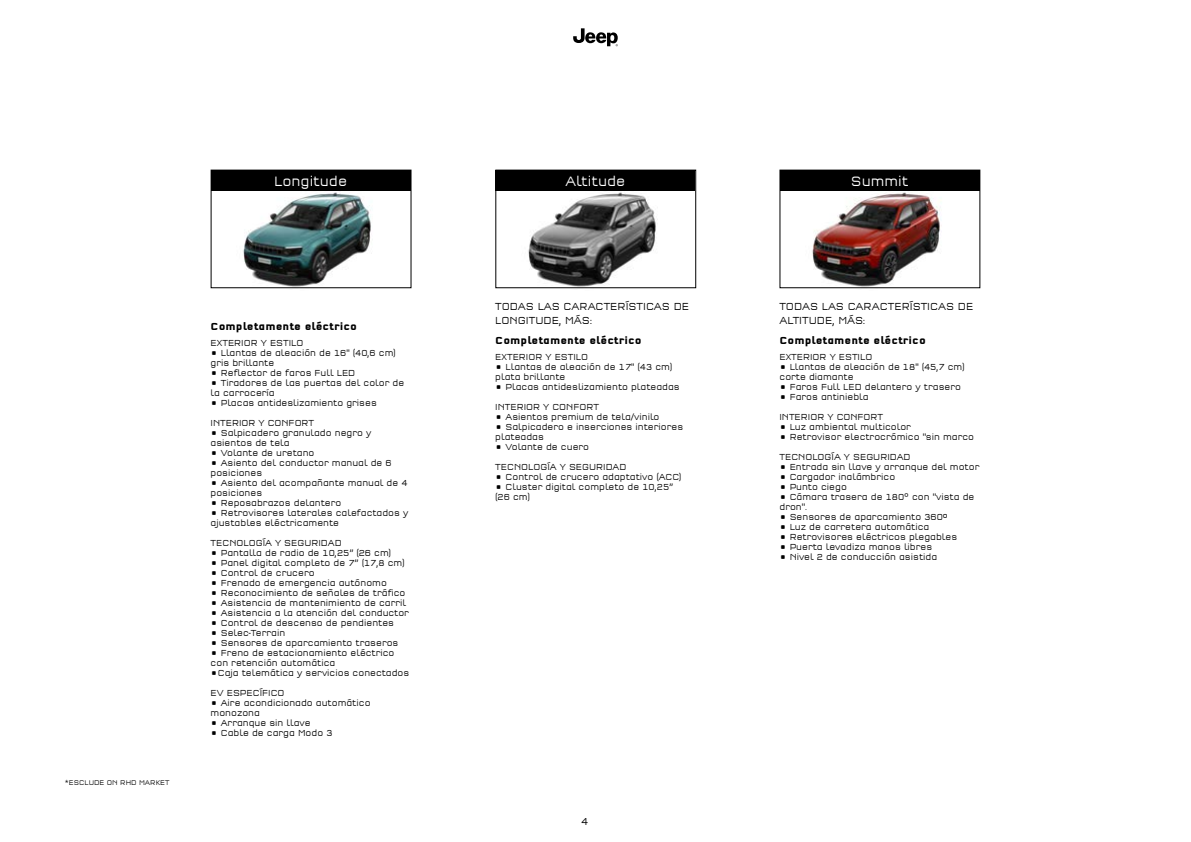
<style>
.page{position:relative;width:1191px;height:842px;background:#fff}
.page>*{position:absolute;margin:0;border:0;box-sizing:border-box;transform-origin:0 0}
.t1{font:300 condensed 14px "Q Type Offc";color:#fff}
.t2{font:300 condensed 10.5px/14px "Q Type Offc";color:#000}
.t3{font:700 condensed 10.5px "Q Type Offc";color:#000}
.t4{font:300 condensed 10.4px "Q Type Offc";color:#000}
.t5{font:300 condensed 9px/10px "Q Type Offc";color:#000}
.t6{font:300 condensed 7px "Q Type Offc";color:#000}
</style>
<div class="page">
<svg style="left:573px;top:28px;width:45px;height:18px"></svg>
<img style="left:498px;top:190px;width:188px;height:99px">
<div style="left:495px;top:170px;width:200px;height:20px;background:#000"></div>
<div style="left:495px;top:170px;width:201px;height:118px;border:1px solid #000"></div>
<img style="left:782px;top:190px;width:188px;height:99px">
<div style="left:779px;top:170px;width:200px;height:20px;background:#000"></div>
<div style="left:779px;top:170px;width:201px;height:118px;border:1px solid #000"></div>
<img style="left:214px;top:190px;width:187px;height:99px">
<div style="left:211px;top:170px;width:200px;height:20px;background:#000"></div>
<div style="left:211px;top:170px;width:200px;height:118px;border:1px solid #000"></div>
<h1 class="t1" style="left:274px;top:173px;width:75px">Longitude</h1>
<h1 class="t1" style="left:851px;top:173px;width:59px">Summit</h1>
<h1 class="t1" style="left:565px;top:173px;width:62px">Altitude</h1>
<p class="t6" style="left:65px;top:779px;width:106px">*ESCLUDE ON RHD MARKET</p>
<p class="t3" style="left:211px;top:320px;width:148px">Completamente eléctrico</p>
<p class="t5" style="left:211px;top:338px;width:94px">EXTERIOR Y ESTILO</p>
<p class="t5" style="left:211px;top:348px;width:187px">• Llantas de aleación de 16'' (40,6 cm) gris brillante</p>
<p class="t5" style="left:211px;top:368px;width:146px">• Reflector de faros Full LED</p>
<p class="t5" style="left:211px;top:378px;width:195px">• Tiradores de las puertas del color de la carrocería</p>
<p class="t5" style="left:211px;top:398px;width:168px">• Placas antideslizamiento grises</p>
<p class="t5" style="left:211px;top:418px;width:105px">INTERIOR Y CONFORT</p>
<p class="t5" style="left:211px;top:428px;width:162px">• Salpicadero granulado negro y asientos de tela</p>
<p class="t5" style="left:211px;top:448px;width:105px">• Volante de uretano</p>
<p class="t5" style="left:211px;top:458px;width:183px">• Asiento del conductor manual de 6 posiciones</p>
<p class="t5" style="left:211px;top:478px;width:198px">• Asiento del acompañante manual de 4 posiciones</p>
<p class="t5" style="left:211px;top:498px;width:132px">• Reposabrazos delantero</p>
<p class="t5" style="left:211px;top:508px;width:199px">• Retrovisores laterales calefactados y ajustables eléctricamente</p>
<p class="t5" style="left:211px;top:538px;width:133px">TECNOLOGÍA Y SEGURIDAD</p>
<p class="t5" style="left:211px;top:548px;width:182px">• Pantalla de radio de 10,25” (26 cm)</p>
<p class="t5" style="left:211px;top:558px;width:196px">• Panel digital completo de 7” (17,8 cm)</p>
<p class="t5" style="left:211px;top:568px;width:106px">• Control de crucero</p>
<p class="t5" style="left:211px;top:578px;width:178px">• Frenado de emergencia autónomo</p>
<p class="t5" style="left:211px;top:588px;width:196px">• Reconocimiento de señales de tráfico</p>
<p class="t5" style="left:211px;top:598px;width:197px">• Asistencia de mantenimiento de carril</p>
<p class="t5" style="left:211px;top:608px;width:200px">• Asistencia a la atención del conductor</p>
<p class="t5" style="left:211px;top:618px;width:185px">• Control de descenso de pendientes</p>
<p class="t5" style="left:211px;top:628px;width:76px">• Selec-Terrain</p>
<p class="t5" style="left:211px;top:638px;width:189px">• Sensores de aparcamiento traseros</p>
<p class="t5" style="left:211px;top:648px;width:185px">• Freno de estacionamiento eléctrico con retención automática</p>
<p class="t5" style="left:211px;top:668px;width:200px">•Caja telemática y servicios conectados</p>
<p class="t5" style="left:211px;top:688px;width:75px">EV ESPECÍFICO</p>
<p class="t5" style="left:211px;top:698px;width:161px">• Aire acondicionado automático monozona</p>
<p class="t5" style="left:211px;top:718px;width:101px">• Arranque sin llave</p>
<p class="t5" style="left:211px;top:728px;width:123px">• Cable de carga Modo 3</p>
<p class="t2" style="left:495px;top:300px;width:195px">TODAS LAS CARACTERÍSTICAS DE<br>LONGITUDE, MÁS:</p>
<p class="t3" style="left:495px;top:334px;width:148px">Completamente eléctrico</p>
<p class="t5" style="left:495px;top:352px;width:94px">EXTERIOR Y ESTILO</p>
<p class="t5" style="left:495px;top:362px;width:179px">• Llantas de aleación de 17'' (43 cm) plata brillante</p>
<p class="t5" style="left:495px;top:382px;width:186px">• Placas antideslizamiento plateadas</p>
<p class="t5" style="left:495px;top:402px;width:105px">INTERIOR Y CONFORT</p>
<p class="t5" style="left:495px;top:412px;width:166px">• Asientos premium de tela/vinilo</p>
<p class="t5" style="left:495px;top:422px;width:189px">• Salpicadero e inserciones interiores plateadas</p>
<p class="t5" style="left:495px;top:442px;width:95px">• Volante de cuero</p>
<p class="t5" style="left:495px;top:462px;width:133px">TECNOLOGÍA Y SEGURIDAD</p>
<p class="t5" style="left:495px;top:472px;width:188px">• Control de crucero adaptativo (ACC)</p>
<p class="t5" style="left:495px;top:482px;width:179px">• Cluster digital completo de 10,25” (26 cm)</p>
<p class="t4" style="left:581px;top:815px;width:9px">4</p>
<p class="t2" style="left:779px;top:300px;width:195px">TODAS LAS CARACTERÍSTICAS DE<br>ALTITUDE, MÁS:</p>
<p class="t3" style="left:779px;top:334px;width:148px">Completamente eléctrico</p>
<p class="t5" style="left:779px;top:352px;width:94px">EXTERIOR Y ESTILO</p>
<p class="t5" style="left:779px;top:362px;width:187px">• Llantas de aleación de 18'' (45,7 cm) corte diamante</p>
<p class="t5" style="left:779px;top:382px;width:183px">• Faros Full LED delantero y trasero</p>
<p class="t5" style="left:779px;top:392px;width:91px">• Faros antiniebla</p>
<p class="t5" style="left:779px;top:412px;width:105px">INTERIOR Y CONFORT</p>
<p class="t5" style="left:779px;top:422px;width:133px">• Luz ambiental multicolor</p>
<p class="t5" style="left:779px;top:432px;width:196px">• Retrovisor electrocrómico "sin marco</p>
<p class="t5" style="left:779px;top:452px;width:133px">TECNOLOGÍA Y SEGURIDAD</p>
<p class="t5" style="left:779px;top:462px;width:201px">• Entrada sin llave y arranque del motor</p>
<p class="t5" style="left:779px;top:472px;width:117px">• Cargador inalámbrico</p>
<p class="t5" style="left:779px;top:482px;width:69px">• Punto ciego</p>
<p class="t5" style="left:779px;top:492px;width:196px">• Cámara trasera de 180° con "vista de dron".</p>
<p class="t5" style="left:779px;top:512px;width:170px">• Sensores de aparcamiento 360º</p>
<p class="t5" style="left:779px;top:522px;width:151px">• Luz de carretera automática</p>
<p class="t5" style="left:779px;top:532px;width:179px">• Retrovisores eléctricos plegables</p>
<p class="t5" style="left:779px;top:542px;width:154px">• Puerta levadiza manos libres</p>
<p class="t5" style="left:779px;top:552px;width:159px">• Nivel 2 de conducción asistida</p>
</div>
